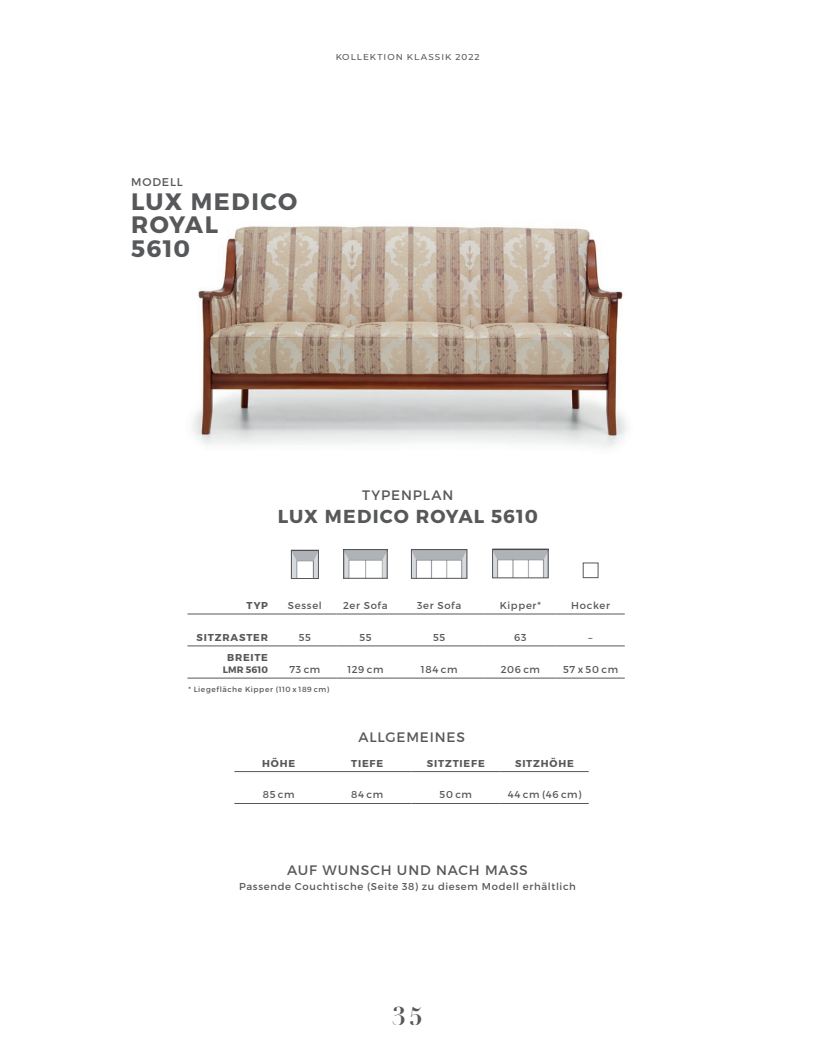
<style>
.page{position:relative;width:815px;height:1053px;background:#fff}
.page>*{position:absolute;margin:0;border:0;box-sizing:border-box;transform-origin:0 0}
.t1{font:700 25px "Didot";color:#57585a}
.t2{font:700 23.75px/23.8px "Montserrat";letter-spacing:.055em;color:#57585a}
.t3{font:700 18.75px "Montserrat";letter-spacing:.055em;color:#57585a}
.t4{font:13.75px "Montserrat";letter-spacing:.06em;color:#57585a}
.t5{font:11.25px "Montserrat";letter-spacing:.075em;color:#57585a}
.t6{font:10px "Montserrat";letter-spacing:.065em;color:#57585a}
.t7{font:700 10px "Montserrat";letter-spacing:.085em;color:#57585a}
.t8{font:10px "Montserrat";letter-spacing:.155em;color:#57585a}
.t9{font:700 9.38px "Montserrat";letter-spacing:.01em;color:#57585a}
.t10{font:500 8.75px "Montserrat";letter-spacing:.115em;color:#57585a}
.t11{font:7.5px "Montserrat";letter-spacing:.075em;color:#57585a}
</style>
<div class="page">
<img style="left:192px;top:226px;width:435px;height:222px">
<hr style="left:234px;top:771px;width:89px;height:1px;background:#57585a">
<hr style="left:323px;top:771px;width:89px;height:1px;background:#57585a">
<hr style="left:234px;top:803px;width:89px;height:1px;background:#57585a">
<hr style="left:323px;top:803px;width:89px;height:1px;background:#57585a">
<hr style="left:412px;top:771px;width:88px;height:1px;background:#57585a">
<hr style="left:412px;top:803px;width:88px;height:1px;background:#57585a">
<hr style="left:500px;top:771px;width:89px;height:1px;background:#57585a">
<hr style="left:500px;top:803px;width:89px;height:1px;background:#57585a">
<hr style="left:187px;top:613px;width:86px;height:1px;background:#57585a">
<hr style="left:273px;top:613px;width:64px;height:1px;background:#57585a">
<hr style="left:337px;top:613px;width:57px;height:1px;background:#57585a">
<hr style="left:394px;top:613px;width:90px;height:1px;background:#57585a">
<hr style="left:484px;top:613px;width:72px;height:1px;background:#57585a">
<hr style="left:556px;top:613px;width:69px;height:1px;background:#57585a">
<hr style="left:187px;top:645px;width:86px;height:1px;background:#57585a">
<hr style="left:187px;top:677px;width:86px;height:1px;background:#57585a">
<hr style="left:273px;top:645px;width:64px;height:1px;background:#57585a">
<hr style="left:273px;top:677px;width:64px;height:1px;background:#57585a">
<hr style="left:337px;top:645px;width:57px;height:1px;background:#57585a">
<hr style="left:337px;top:677px;width:57px;height:1px;background:#57585a">
<hr style="left:394px;top:645px;width:90px;height:1px;background:#57585a">
<hr style="left:394px;top:677px;width:90px;height:1px;background:#57585a">
<hr style="left:484px;top:645px;width:72px;height:1px;background:#57585a">
<hr style="left:484px;top:677px;width:72px;height:1px;background:#57585a">
<hr style="left:556px;top:645px;width:69px;height:1px;background:#57585a">
<hr style="left:556px;top:677px;width:69px;height:1px;background:#57585a">
<img style="left:293px;top:552px;width:24px;height:24px">
<div style="left:291px;top:550px;width:28px;height:28px;border:1px solid #57585a"></div>
<img style="left:345px;top:551px;width:40px;height:25px">
<div style="left:343px;top:549px;width:44px;height:29px;border:1px solid #57585a"></div>
<img style="left:413px;top:551px;width:52px;height:25px">
<div style="left:411px;top:549px;width:56px;height:29px;border:1px solid #57585a"></div>
<img style="left:494px;top:550px;width:52px;height:26px">
<div style="left:492px;top:548px;width:56px;height:30px;border:1px solid #57585a"></div>
<div style="left:583px;top:562px;width:15px;height:16px;border:1px solid #57585a"></div>
<p class="t10" style="left:335px;top:51px;width:146px">KOLLEKTION KLASSIK 2022</p>
<p class="t5" style="left:131px;top:175px;width:53px">MODELL</p>
<h2 class="t2" style="left:131px;top:190px;width:168px">LUX MEDICO<br>ROYAL<br>5610</h2>
<h3 class="t4" style="left:362px;top:486px;width:93px">TYPENPLAN</h3>
<h3 class="t3" style="left:278px;top:504px;width:262px">LUX MEDICO ROYAL 5610</h3>
<p class="t7" style="left:247px;top:599px;width:23px">TYP</p>
<p class="t6" style="left:288px;top:599px;width:35px">Sessel</p>
<p class="t6" style="left:343px;top:599px;width:46px">2er Sofa</p>
<p class="t6" style="left:417px;top:599px;width:46px">3er Sofa</p>
<p class="t6" style="left:500px;top:599px;width:43px">Kipper*</p>
<p class="t6" style="left:571px;top:599px;width:40px">Hocker</p>
<p class="t7" style="left:197px;top:631px;width:73px">SITZRASTER</p>
<p class="t6" style="left:299px;top:631px;width:14px">55</p>
<p class="t6" style="left:359px;top:631px;width:14px">55</p>
<p class="t6" style="left:433px;top:631px;width:14px">55</p>
<p class="t6" style="left:514px;top:631px;width:14px">63</p>
<p class="t6" style="left:589px;top:631px;width:6px">–</p>
<p class="t7" style="left:227px;top:650px;width:43px">BREITE</p>
<p class="t9" style="left:223px;top:664px;width:47px">LMR 5610</p>
<p class="t6" style="left:289px;top:663px;width:32px">73 cm</p>
<p class="t6" style="left:347px;top:663px;width:38px">129 cm</p>
<p class="t6" style="left:421px;top:663px;width:38px">184 cm</p>
<p class="t6" style="left:501px;top:663px;width:41px">206 cm</p>
<p class="t8" style="left:563px;top:663px;width:56px">57x50cm</p>
<p class="t11" style="left:188px;top:684px;width:142px">* Liegefläche Kipper (110 x 189 cm)</p>
<h3 class="t4" style="left:359px;top:728px;width:108px">ALLGEMEINES</h3>
<p class="t7" style="left:262px;top:756px;width:35px">HÖHE</p>
<p class="t7" style="left:351px;top:756px;width:34px">TIEFE</p>
<p class="t7" style="left:427px;top:756px;width:59px">SITZTIEFE</p>
<p class="t7" style="left:515px;top:756px;width:60px">SITZHÖHE</p>
<p class="t6" style="left:263px;top:788px;width:33px">85 cm</p>
<p class="t6" style="left:351px;top:788px;width:34px">84 cm</p>
<p class="t6" style="left:440px;top:788px;width:34px">50 cm</p>
<p class="t6" style="left:508px;top:788px;width:75px">44 cm (46 cm)</p>
<h3 class="t4" style="left:287px;top:861px;width:242px">AUF WUNSCH UND NACH MASS</h3>
<p class="t6" style="left:239px;top:879px;width:338px">Passende Couchtische (Seite 38) zu diesem Modell erhältlich</p>
<h1 class="t1" style="left:392px;top:999px;width:32px">35</h1>
</div>
